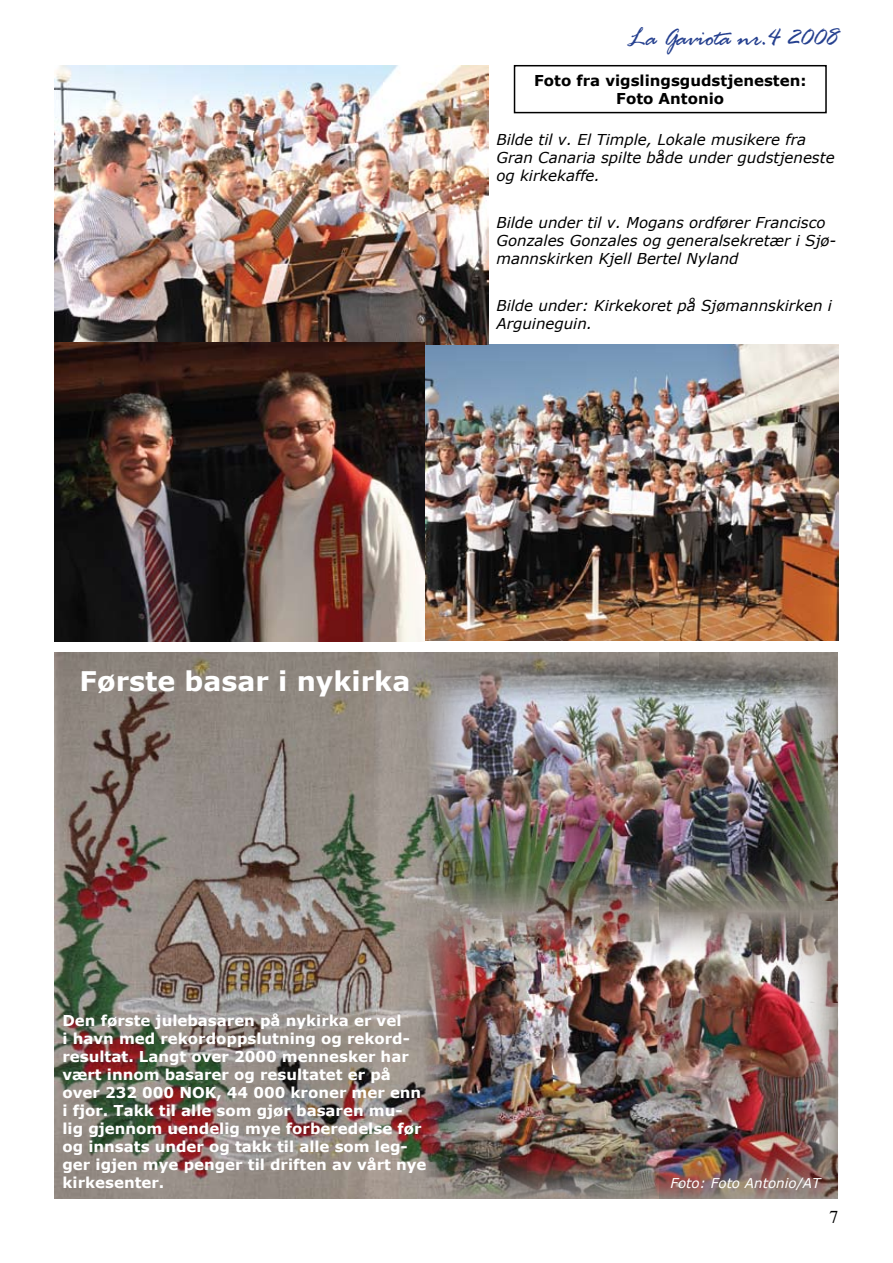
<style>
.page{position:relative;width:893px;height:1263px;background:#fff}
.page>*{position:absolute;margin:0;border:0;box-sizing:border-box;transform-origin:0 0}
.t1{font:700 27px "Verdana";color:#fff}
.t2{font:27px "Rage Italic Plain";color:#25408f}
.t3{font:18px "Times";color:#000}
.t4{font:700 15px/18px "Verdana";color:#fff}
.t5{font:italic 15px/18px "Verdana";color:#000}
.t6{font:700 15px/18px "Verdana";color:#000;text-align:center}
.t7{font:italic 13.5px "Verdana";color:#fff}
</style>
<div class="page">
<img style="left:54px;top:652px;width:605px;height:547px">
<img style="left:425px;top:344px;width:414px;height:296px">
<img style="left:54px;top:66px;width:434px;height:279px">
<img style="left:54px;top:342px;width:371px;height:299px">
<div style="left:514px;top:65px;width:313px;height:48px;border:2px solid #000"></div>
<img style="left:423px;top:912px;width:416px;height:287px">
<img style="left:427px;top:655px;width:411px;height:256px">
<h1 class="t2" style="left:627px;top:21px;width:213px">La Gaviota nr.4 2008</h1>
<p class="t6" style="left:534px;top:71px;width:274px">Foto fra vigslingsgudstjenesten:<br>Foto Antonio</p>
<p class="t5" style="left:496px;top:130px;width:340px">Bilde til v. El Timple, Lokale musikere fra<br>Gran Canaria spilte både under gudstjeneste og kirkekaffe.</p>
<p class="t5" style="left:496px;top:213px;width:341px">Bilde under til v. Mogans ordfører Francisco<br>Gonzales Gonzales og generalsekretær i Sjø&shy;mannskirken Kjell Bertel Nyland</p>
<p class="t5" style="left:496px;top:296px;width:337px">Bilde under: Kirkekoret på Sjømannskirken i<br>Arguineguin.</p>
<h1 class="t1" style="left:80px;top:664px;width:332px">Første basar i nykirka</h1>
<p class="t4" style="left:63px;top:1011px;width:366px">Den første julebasaren på nykirka er vel<br>i havn med rekordoppslutning og rekord&shy;resultat. Langt over 2000 mennesker har vært innom basarer og resultatet er på over 232 000 NOK, 44 000 kroner mer enn i fjor. Takk til alle som gjør basaren mu&shy;lig gjennom uendelig mye forberedelse før og innsats under og takk til alle som leg&shy;ger igjen mye penger til driften av vårt nye kirkesenter.</p>
<p class="t7" style="left:670px;top:1174px;width:151px">Foto: Foto Antonio/AT</p>
<p class="t3" style="left:829px;top:1200px;width:10px">7</p>
</div>
